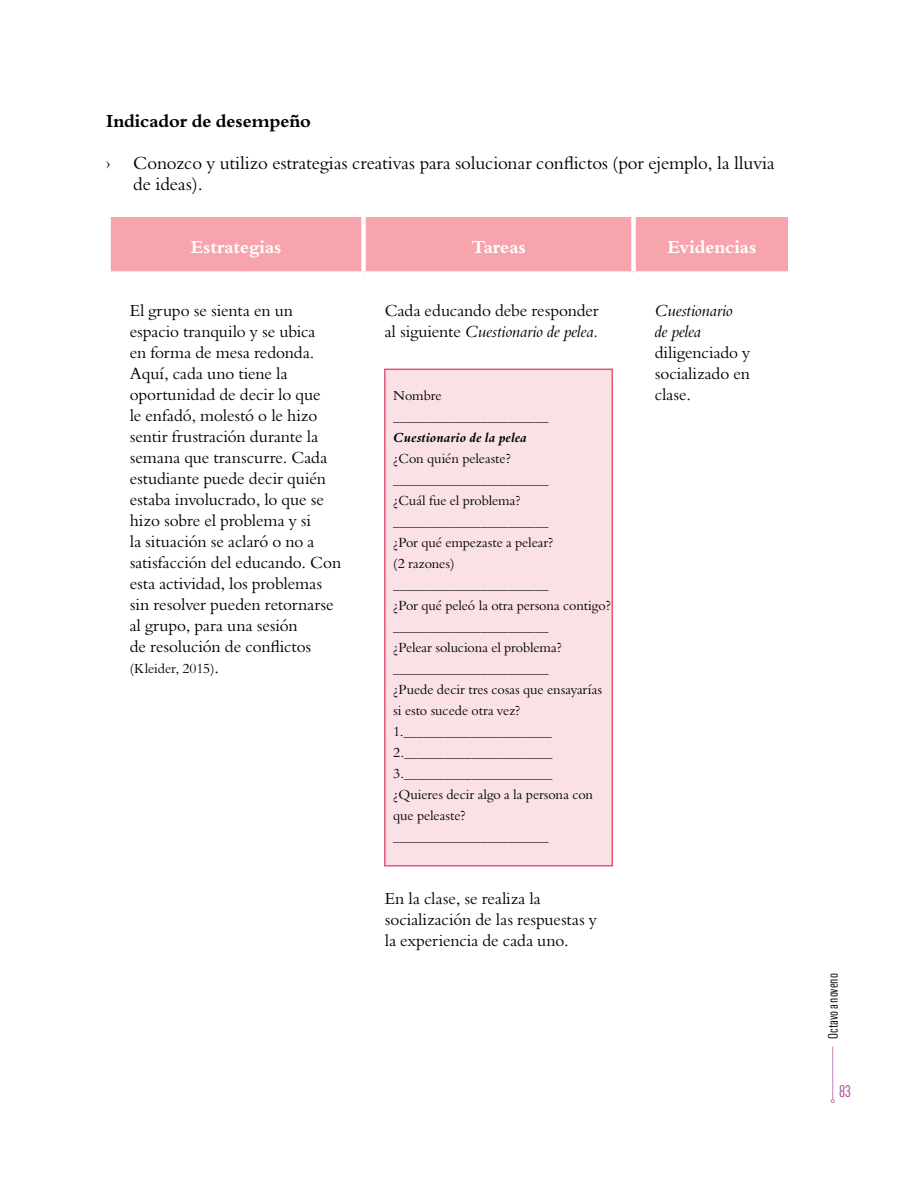
<style>
.page{position:relative;width:918px;height:1188px;background:#fff}
.page>*{position:absolute;margin:0;border:0;box-sizing:border-box;transform-origin:0 0}
.t1{font:18px/21px "Borgia Pro";color:#000}
.t2{font:700 18px "Borgia Pro";color:#fff}
.t3{font:700 18px "Borgia Pro";letter-spacing:-.005em;color:#000}
.t4{font:16.5px/21px "Borgia Pro";color:#000}
.t5{font:italic 16.5px/21px "Borgia Pro";color:#000}
.t6{font:16.5px "Flama Condensed";color:#a84d97}
.t7{font:13.5px/21px "Borgia Pro";letter-spacing:-.005em;color:#000}
.t8{font:italic 700 13.5px "Borgia Pro";letter-spacing:.005em;color:#000}
.t9{font:13.5px "Flama Condensed";color:#000}
.s1{font-size:16.5px}
.s2{font-style:italic}
</style>
<div class="page">
<div style="left:111px;top:217px;width:677px;height:54px;background:#f7a4ac"></div>
<div style="left:361px;top:217px;width:5px;height:54px;background:#fff"></div>
<div style="left:631px;top:217px;width:5px;height:54px;background:#fff"></div>
<div style="left:385px;top:369px;width:227px;height:497px;background:#f9e1e6"></div>
<div style="left:384px;top:369px;width:229px;height:498px;border:2px solid #e15773"></div>
<hr style="left:832px;top:1047px;width:1px;height:53px;background:#c282b6">
<svg style="left:831px;top:1099px;width:4px;height:4px"></svg>
<p class="t3" style="left:106px;top:110px;width:206px">Indicador de desempeño</p>
<p class="t1" style="left:106px;top:153px;width:6px">›</p>
<p class="t1" style="left:133px;top:153px;width:643px">Conozco y utilizo estrategias creativas para solucionar conflictos (por ejemplo, la lluvia de ideas).</p>
<p class="t2" style="left:191px;top:236px;width:92px">Estrategias</p>
<p class="t2" style="left:471px;top:236px;width:56px">Tareas</p>
<p class="t2" style="left:668px;top:236px;width:90px">Evidencias</p>
<p class="t4" style="left:130px;top:300px;width:213px">El grupo se sienta en un espacio tranquilo y se ubica<br>en forma de mesa redonda.<br>Aquí, cada uno tiene la oportunidad de decir lo que<br>le enfadó, molestó o le hizo sentir frustración durante la semana que transcurre. Cada estudiante puede decir quién estaba involucrado, lo que se hizo sobre el problema y si<br>la situación se aclaró o no a satisfacción del educando. Con esta actividad, los problemas sin resolver pueden retornarse al grupo, para una sesión<br>de resolución de conflictos</p>
<p class="t7" style="left:130px;top:658px;width:91px">(Kleider, 2015)<span class="s1">.</span></p>
<p class="t4" style="left:385px;top:300px;width:216px">Cada educando debe responder al siguiente <span class="s2">Cuestionario de pelea.</span></p>
<p class="t7" style="left:393px;top:385px;width:157px">Nombre _______________________</p>
<p class="t8" style="left:393px;top:429px;width:135px">Cuestionario de la pelea</p>
<p class="t7" style="left:393px;top:448px;width:219px">¿Con quién peleaste? _______________________<br>¿Cuál fue el problema? _______________________<br>¿Por qué empezaste a pelear?<br>(2 razones) _______________________<br>¿Por qué peleó la otra persona contigo? _______________________<br>¿Pelear soluciona el problema? _______________________<br>¿Puede decir tres cosas que ensayarías si esto sucede otra vez?<br>1.______________________<br>2.______________________<br>3.______________________<br>¿Quieres decir algo a la persona con que peleaste? _______________________</p>
<p class="t4" style="left:385px;top:888px;width:214px">En la clase, se realiza la socialización de las respuestas y la experiencia de cada uno.</p>
<p class="t5" style="left:655px;top:301px;width:79px">Cuestionario de pelea</p>
<p class="t4" style="left:655px;top:342px;width:97px;text-align:justify">diligenciado y socializado en clase.</p>
<p class="t9" style="left:825px;top:1039px;width:67px;rotate:-90deg">Octavo a noveno</p>
<p class="t6" style="left:839px;top:1081px;width:13px">83</p>
</div>
